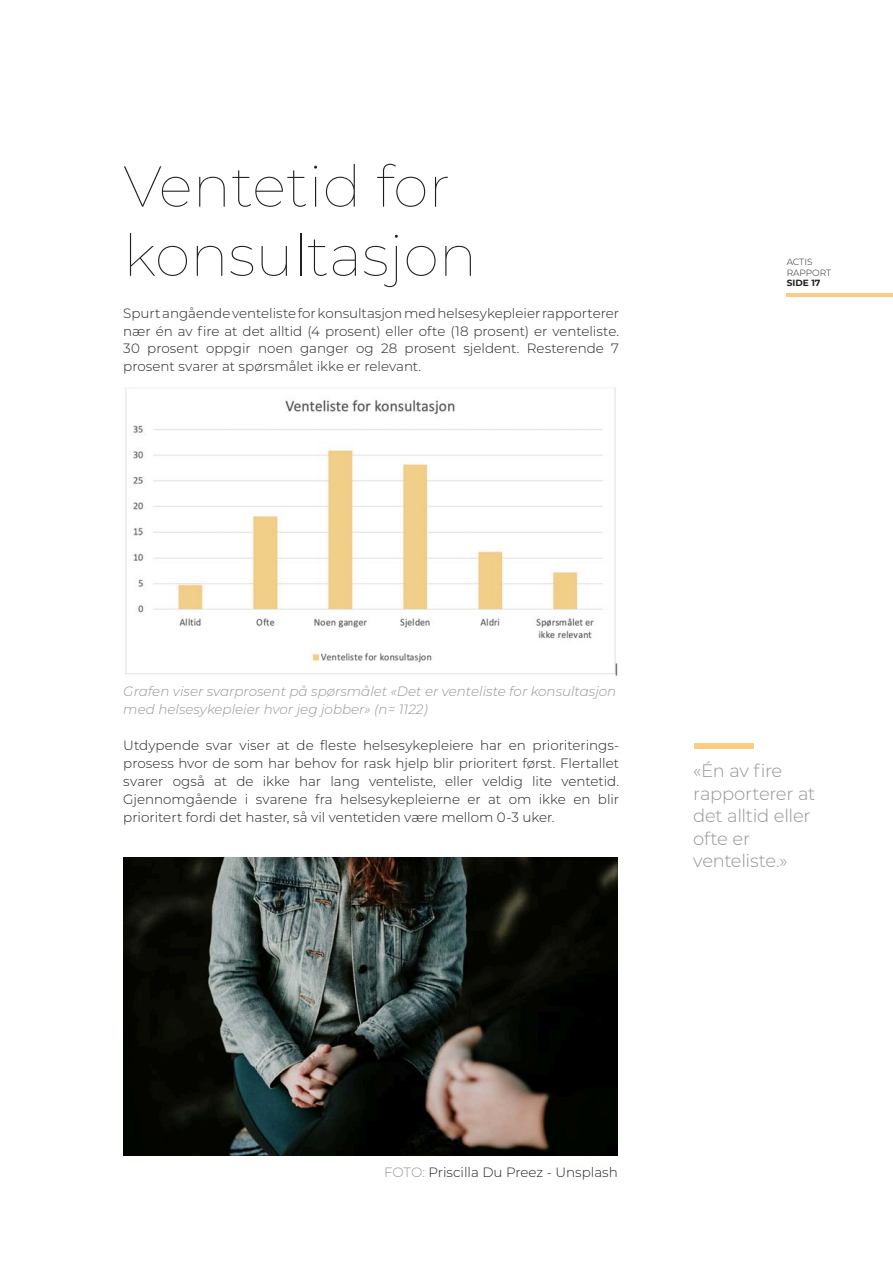
<style>
.page{position:relative;width:893px;height:1263px;background:#fff}
.page>*{position:absolute;margin:0;border:0;box-sizing:border-box;transform-origin:0 0}
.Brødtekst_inn{font:100 57.6px/69.2px "Montserrat";color:#231f20}
.Sitat{font:300 18px/22.5px "Montserrat";letter-spacing:-.015em;color:#939598}
.Brødtekst_inn-2{font:300 13.5px/18px "Montserrat";color:#231f20;text-align:justify}
.Bildetekst{font:italic 300 13.5px/18px "Montserrat";color:#939598}
.Bildetekst-2{font:300 13.5px "Montserrat";color:#231f20}
.t1{font:300 9px/10.5px "Montserrat";color:#231f20}
.t2{font:700 9px "Montserrat";color:#231f20}
.s1{color:#939598}
</style>
<div class="page">
<hr style="left:787px;top:293px;width:106px;height:4px;background:#fdcb82">
<img style="left:125px;top:387px;width:493px;height:289px">
<img style="left:123px;top:857px;width:494px;height:299px">
<div style="left:694px;top:743px;width:60px;height:5px;background:#fdcb82"></div>
<p class="Brødtekst_inn" style="left:123px;top:150px;width:355px">Ventetid for konsultasjon</p>
<p class="Brødtekst_inn-2" style="left:123px;top:303px;width:497px">Spurt angående venteliste for konsultasjon med helsesykepleier rapporterer nær én av fire at det alltid (4 prosent) eller ofte (18 prosent) er venteliste.<br>30 prosent oppgir noen ganger og 28 prosent sjeldent. Resterende 7 prosent svarer at spørsmålet ikke er relevant.</p>
<p class="t1" style="left:787px;top:257px;width:46px">ACTIS<br>RAPPORT</p>
<p class="t2" style="left:787px;top:277px;width:35px">SIDE 17</p>
<p class="Bildetekst" style="left:123px;top:681px;width:495px">Grafen viser svarprosent på spørsmålet «Det er venteliste for konsultasjon med helsesykepleier hvor jeg jobber» (n= 1122)</p>
<p class="Brødtekst_inn-2" style="left:123px;top:735px;width:497px">Utdypende svar viser at de fleste helsesykepleiere har en prioriterings&shy;prosess hvor de som har behov for rask hjelp blir prioritert først. Flertallet svarer også at de ikke har lang venteliste, eller veldig lite ventetid.<br>Gjennomgående i svarene fra helsesykepleierne er at om ikke en blir prioritert fordi det haster, så vil ventetiden være mellom 0-3 uker.</p>
<p class="Sitat" style="left:693px;top:759px;width:123px">«Én av fire rapporterer at det alltid eller ofte er venteliste.»</p>
<p class="Bildetekst-2" style="left:384px;top:1163px;width:235px"><span class="s1">FOTO:</span> Priscilla Du Preez - Unsplash</p>
</div>
